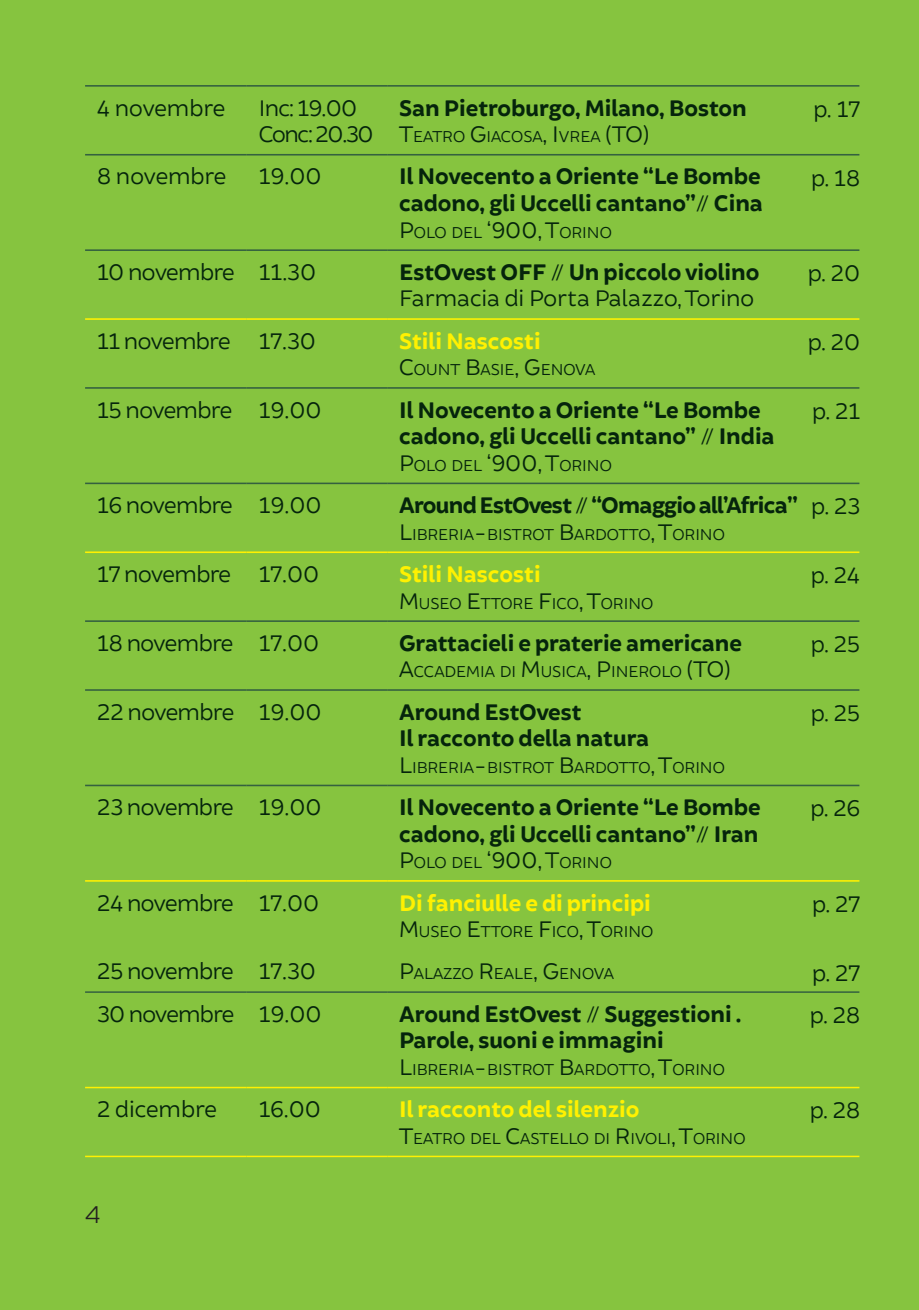
<style>
.page{position:relative;width:919px;height:1310px;background:#fff}
.page>*{position:absolute;margin:0;border:0;box-sizing:border-box;transform-origin:0 0}
.t1{font:700 24px/26.4px "Brocha";color:#05240c;scale:.95 1}
.t2{font:24px/42.3px "Brocha";letter-spacing:-.025em;color:#05240c;scale:.95 1}
.t3{font:700 24px "Brocha";color:#fff101;scale:.95 1}
.t4{font:24px/26.4px "Brocha";color:#05240c;scale:.95 1}
.t5{font:700 24px "Brocha";letter-spacing:-.03em;color:#05240c;scale:.95 1}
.t6{font:24px/26.4px "Brocha";letter-spacing:-.055em;color:#05240c;scale:.95 1}
.t7{font:24px "Brocha";letter-spacing:-.005em;color:#05240c;scale:.95 1}
.t8{font:24px "Nexa";color:#231f20}
.t9{font:16.8px "Brocha";color:#05240c;scale:.95 1}
.s1{font-size:24px}
.s2{font-weight:400}
.s3{font-weight:700}
</style>
<div class="page">
<div style="left:0;top:0;width:918px;height:1310px;background:#86c43f"></div>
<hr style="left:85px;top:85px;width:162px;height:2px;background:#34613f">
<hr style="left:247px;top:85px;width:140px;height:2px;background:#34613f">
<hr style="left:387px;top:85px;width:472px;height:2px;background:#34613f">
<hr style="left:85px;top:154px;width:162px;height:1px;background:#34613f">
<hr style="left:247px;top:154px;width:140px;height:1px;background:#34613f">
<hr style="left:387px;top:154px;width:472px;height:1px;background:#34613f">
<hr style="left:85px;top:249px;width:162px;height:2px;background:#34613f">
<hr style="left:247px;top:249px;width:140px;height:2px;background:#34613f">
<hr style="left:387px;top:249px;width:472px;height:2px;background:#34613f">
<hr style="left:85px;top:482px;width:162px;height:2px;background:#34613f">
<hr style="left:247px;top:482px;width:140px;height:2px;background:#34613f">
<hr style="left:387px;top:482px;width:472px;height:2px;background:#34613f">
<hr style="left:85px;top:689px;width:162px;height:2px;background:#34613f">
<hr style="left:247px;top:689px;width:140px;height:2px;background:#34613f">
<hr style="left:387px;top:689px;width:472px;height:2px;background:#34613f">
<hr style="left:85px;top:784px;width:162px;height:2px;background:#34613f">
<hr style="left:247px;top:784px;width:140px;height:2px;background:#34613f">
<hr style="left:387px;top:784px;width:472px;height:2px;background:#34613f">
<hr style="left:85px;top:991px;width:162px;height:2px;background:#34613f">
<hr style="left:247px;top:991px;width:140px;height:2px;background:#34613f">
<hr style="left:387px;top:991px;width:472px;height:2px;background:#34613f">
<hr style="left:85px;top:551px;width:162px;height:2px;background:#fff101">
<hr style="left:247px;top:551px;width:140px;height:2px;background:#fff101">
<hr style="left:387px;top:551px;width:472px;height:2px;background:#fff101">
<hr style="left:85px;top:318px;width:162px;height:2px;background:#fff101">
<hr style="left:247px;top:318px;width:140px;height:2px;background:#fff101">
<hr style="left:387px;top:318px;width:472px;height:2px;background:#fff101">
<hr style="left:85px;top:387px;width:162px;height:2px;background:#34613f">
<hr style="left:247px;top:387px;width:140px;height:2px;background:#34613f">
<hr style="left:387px;top:387px;width:472px;height:2px;background:#34613f">
<hr style="left:85px;top:620px;width:162px;height:2px;background:#34613f">
<hr style="left:247px;top:620px;width:140px;height:2px;background:#34613f">
<hr style="left:387px;top:620px;width:472px;height:2px;background:#34613f">
<hr style="left:85px;top:880px;width:162px;height:1px;background:#fff101">
<hr style="left:247px;top:880px;width:140px;height:1px;background:#fff101">
<hr style="left:387px;top:880px;width:472px;height:1px;background:#fff101">
<hr style="left:85px;top:1086px;width:162px;height:2px;background:#fff101">
<hr style="left:247px;top:1086px;width:140px;height:2px;background:#fff101">
<hr style="left:387px;top:1086px;width:472px;height:2px;background:#fff101">
<hr style="left:85px;top:1155px;width:162px;height:2px;background:#fff101">
<hr style="left:247px;top:1155px;width:140px;height:2px;background:#fff101">
<hr style="left:387px;top:1155px;width:472px;height:2px;background:#fff101">
<p class="t7" style="left:97px;top:93px;width:136px">4 novembre</p>
<p class="t6" style="left:259px;top:94px;width:122px">Inc: 19.00<br>Conc: 20.30</p>
<p class="t1" style="left:399px;top:95px;width:367px">San Pietroburgo, Milano, Boston</p>
<p class="t9" style="left:399px;top:127px;width:265px"><span class="s1">T</span>EATRO <span class="s1">G</span>IACOSA<span class="s1">, I</span> VREA <span class="s1">(TO)</span></p>
<p class="t7" style="left:97px;top:162px;width:137px">8 novembre</p>
<p class="t2" style="left:259px;top:155px;width:67px">19.00</p>
<p class="t1" style="left:399px;top:164px;width:384px">Il Novecento a Oriente “Le Bombe cadono, gli Uccelli cantano”<span class="s2">//</span> Cina</p>
<p class="t9" style="left:399px;top:222px;width:225px"><span class="s1">P</span>OLO DEL <span class="s1">‘900, T</span>ORINO</p>
<p class="t2" style="left:97px;top:251px;width:232px">10 novembre 11.30</p>
<p class="t4" style="left:399px;top:259px;width:381px"><span class="s3">EstOvest OFF</span> // <span class="s3">Un piccolo violino<br></span>Farmacia di Porta Palazzo, Torino</p>
<p class="t2" style="left:97px;top:320px;width:232px">11 novembre 17.30</p>
<p class="t3" style="left:399px;top:326px;width:150px">Stili Nascosti</p>
<p class="t9" style="left:399px;top:360px;width:208px"><span class="s1">C</span>OUNT <span class="s1">B</span>ASIE<span class="s1">, G</span>ENOVA</p>
<p class="t2" style="left:97px;top:389px;width:238px">15 novembre 19.00</p>
<p class="t1" style="left:399px;top:397px;width:397px">Il Novecento a Oriente “Le Bombe cadono, gli Uccelli cantano” <span class="s2">//</span> India</p>
<p class="t9" style="left:399px;top:455px;width:225px"><span class="s1">P</span>OLO DEL <span class="s1">‘900, T</span>ORINO</p>
<p class="t2" style="left:97px;top:484px;width:238px">16 novembre 19.00</p>
<p class="t5" style="left:399px;top:490px;width:421px">Around EstOvest <span class="s2">//</span> “Omaggio all’Africa”</p>
<p class="t9" style="left:399px;top:524px;width:344px"><span class="s1">L</span>IBRERIA<span class="s1">-</span>BISTROT <span class="s1">B</span>ARDOTTO<span class="s1">, T</span>ORINO</p>
<p class="t2" style="left:97px;top:553px;width:235px">17 novembre 17.00</p>
<p class="t3" style="left:399px;top:559px;width:150px">Stili Nascosti</p>
<p class="t9" style="left:399px;top:593px;width:269px"><span class="s1">M</span> USEO <span class="s1">E</span>TTORE <span class="s1">F</span>ICO<span class="s1">, T</span>ORINO</p>
<p class="t2" style="left:97px;top:622px;width:235px">18 novembre 17.00</p>
<p class="t1" style="left:399px;top:630px;width:362px">Grattacieli e praterie americane</p>
<p class="t9" style="left:399px;top:662px;width:350px"><span class="s1">A</span>CCADEMIA DI <span class="s1">M</span> USICA<span class="s1">, P</span>INEROLO <span class="s1">(TO)</span></p>
<p class="t2" style="left:97px;top:690px;width:238px">22 novembre 19.00</p>
<p class="t1" style="left:399px;top:699px;width:264px">Around EstOvest<br>Il racconto della natura</p>
<p class="t9" style="left:399px;top:757px;width:344px"><span class="s1">L</span>IBRERIA<span class="s1">-</span>BISTROT <span class="s1">B</span>ARDOTTO<span class="s1">, T</span>ORINO</p>
<p class="t2" style="left:97px;top:786px;width:238px">23 novembre 19.00</p>
<p class="t1" style="left:399px;top:794px;width:382px">Il Novecento a Oriente “Le Bombe cadono, gli Uccelli cantano”<span class="s2">//</span> Iran</p>
<p class="t9" style="left:399px;top:852px;width:225px"><span class="s1">P</span>OLO DEL <span class="s1">‘900, T</span>ORINO</p>
<p class="t2" style="left:97px;top:881px;width:235px">24 novembre 17.00</p>
<p class="t3" style="left:399px;top:888px;width:266px">Di fanciulle e di principi</p>
<p class="t9" style="left:399px;top:921px;width:269px"><span class="s1">M</span> USEO <span class="s1">E</span>TTORE <span class="s1">F</span>ICO<span class="s1">, T</span>ORINO</p>
<p class="t2" style="left:97px;top:950px;width:232px">25 novembre 17.30</p>
<p class="t9" style="left:399px;top:964px;width:227px"><span class="s1">P</span>ALAZZO <span class="s1">R</span> EALE<span class="s1">, G</span>ENOVA</p>
<p class="t2" style="left:97px;top:992px;width:238px">30 novembre 19.00</p>
<p class="t1" style="left:399px;top:1001px;width:362px">Around EstOvest <span class="s2">//</span> Suggestioni .<br>Parole, suoni e immagini</p>
<p class="t9" style="left:399px;top:1059px;width:344px"><span class="s1">L</span>IBRERIA<span class="s1">-</span>BISTROT <span class="s1">B</span>ARDOTTO<span class="s1">, T</span>ORINO</p>
<p class="t4" style="left:97px;top:1096px;width:127px">2 dicembre</p>
<p class="t2" style="left:259px;top:1088px;width:67px">16.00</p>
<p class="t3" style="left:399px;top:1094px;width:254px">Il racconto del silenzio</p>
<p class="t9" style="left:399px;top:1128px;width:366px"><span class="s1">T</span>EATRO DEL <span class="s1">C</span>ASTELLO DI <span class="s1">R</span> IVOLI<span class="s1">, T</span>ORINO</p>
<p class="t2" style="left:813px;top:88px;width:50px">p. 17</p>
<p class="t2" style="left:811px;top:157px;width:53px">p. 18</p>
<p class="t2" style="left:807px;top:252px;width:57px">p. 20</p>
<p class="t2" style="left:807px;top:321px;width:57px">p. 20</p>
<p class="t2" style="left:812px;top:390px;width:52px">p. 21</p>
<p class="t2" style="left:811px;top:485px;width:53px">p. 23</p>
<p class="t2" style="left:810px;top:554px;width:53px">p. 24</p>
<p class="t2" style="left:810px;top:623px;width:53px">p. 25</p>
<p class="t2" style="left:810px;top:692px;width:53px">p. 25</p>
<p class="t2" style="left:810px;top:787px;width:54px">p. 26</p>
<p class="t2" style="left:812px;top:883px;width:52px">p. 27</p>
<p class="t2" style="left:809px;top:951px;width:55px">p. 27 p. 28</p>
<p class="t2" style="left:809px;top:1089px;width:55px">p. 28</p>
<p class="t8" style="left:85px;top:1199px;width:17px">4</p>
</div>
